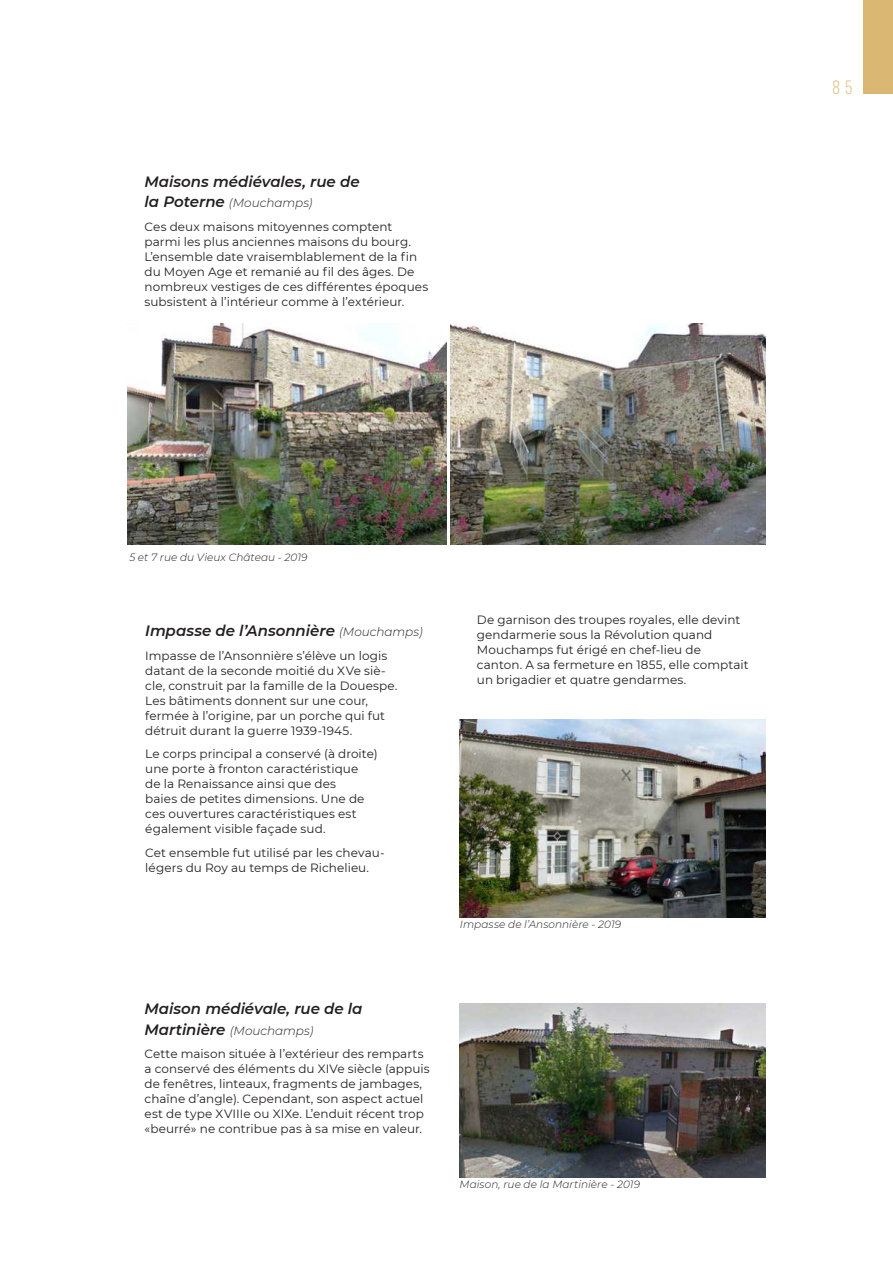
<style>
.page{position:relative;width:893px;height:1263px;background:#fff}
.page>*{position:absolute;margin:0;border:0;box-sizing:border-box;transform-origin:0 0}
.t1{font:200 16.5px "Oswald";color:#dab873}
.t2{font:italic 600 15px "Montserrat";color:#231f20}
.t3{font:12px/15px "Montserrat";letter-spacing:.005em;color:#231f20}
.t4{font:italic 300 10.5px "Montserrat";letter-spacing:.005em;color:#231f20}
.s1{font-weight:600;font-style:italic;font-size:15px}
.s2{font-weight:300;font-style:italic}
.s3{font-weight:300;font-size:12px}
</style>
<div class="page">
<div style="left:863px;top:0;width:30px;height:94px;background:#dab873"></div>
<img style="left:460px;top:720px;width:306px;height:198px">
<img style="left:459px;top:1004px;width:306px;height:174px">
<img style="left:128px;top:323px;width:318px;height:221px">
<img style="left:450px;top:323px;width:315px;height:221px">
<p class="t2" style="left:145px;top:173px;width:217px">Maisons mÈdiÈvales, rue de</p>
<p class="t3" style="left:145px;top:192px;width:249px;line-height:23.5px"><span class="s1">la Poterne</span> <span class="s2">(Mouchamps)<br></span>Ces deux maisons mitoyennes comptent</p>
<p class="t3" style="left:145px;top:234px;width:285px">parmi les plus anciennes maisons du bourg.<br>L’ensemble date vraisemblablement de la 昀椀n du Moyen Age et remanié au 昀椀l des âges. De nombreux vestiges de ces diffÈrentes Èpo ques subsistent ‡ líintÈrieur comme ‡ líextÈ rieur.</p>
<h1 class="t1" style="left:832px;top:78px;width:22px">8 5</h1>
<p class="t4" style="left:129px;top:552px;width:180px">5 et 7 rue du Vieux Ch‚teau - 2019</p>
<p class="t2" style="left:145px;top:620px;width:279px">Impasse de l’Ansonnière <span class="s3">(Mouchamps)</span></p>
<p class="t3" style="left:145px;top:648px;width:254px">Impasse de líAnsonniËre síÈlËve un lo gis datant de la seconde moitiÈ du XVe siË&shy;cle, construit par la famille de la Douespe.<br>Les b‚timents donnent sur une cour, fermÈe ‡ líori gine, par un porche qui fut dÈtruit durant la guerre 1939-1945.</p>
<p class="t3" style="left:145px;top:747px;width:234px">Le corps principal a conservÈ (‡ droite) une porte ‡ fronton caractÈristique<br>de la Re naissance ainsi que des<br>baies de petites di mensions. Une de ces ouvertures caractÈristiques est Ègalement visible faÁade sud.</p>
<p class="t3" style="left:145px;top:845px;width:241px">Cet ensemble fut utilisÈ par les chevau&shy;lÈgers du Roy au temps de Richelieu.</p>
<p class="t2" style="left:145px;top:1000px;width:219px">Maison mÈdiÈvale, rue de la</p>
<p class="t3" style="left:145px;top:1019px;width:281px;line-height:23.5px"><span class="s1">MartiniËre</span> <span class="s2">(Mouchamps)<br></span>Cette maison situÈe ‡ líextÈrieur des remparts</p>
<p class="t3" style="left:145px;top:1061px;width:287px">a conservÈ des ÈlÈments du XIVe siË cle (appuis de fenÍtres, linteaux, fragments de jambages, chaÓne díangle). Cependant, son aspect actuel est de type XVIIIe ou XIXe. Líen duit rÈcent trop ´beurrÈª ne contribue pas ‡ sa mise en valeur.</p>
<p class="t3" style="left:477px;top:613px;width:273px">De garnison des troupes royales, elle devint gendarmerie sous la RÈvolution quand Mouchamps fut ÈrigÈ en chef-lieu de canton. A sa fermeture en 1855, elle comptait un bri gadier et quatre gendarmes.</p>
<p class="t4" style="left:460px;top:917px;width:163px">Impasse de l’Ansonnière - 2019</p>
<p class="t4" style="left:459px;top:1179px;width:182px">Maison, rue de la MartiniËre - 2019</p>
</div>
